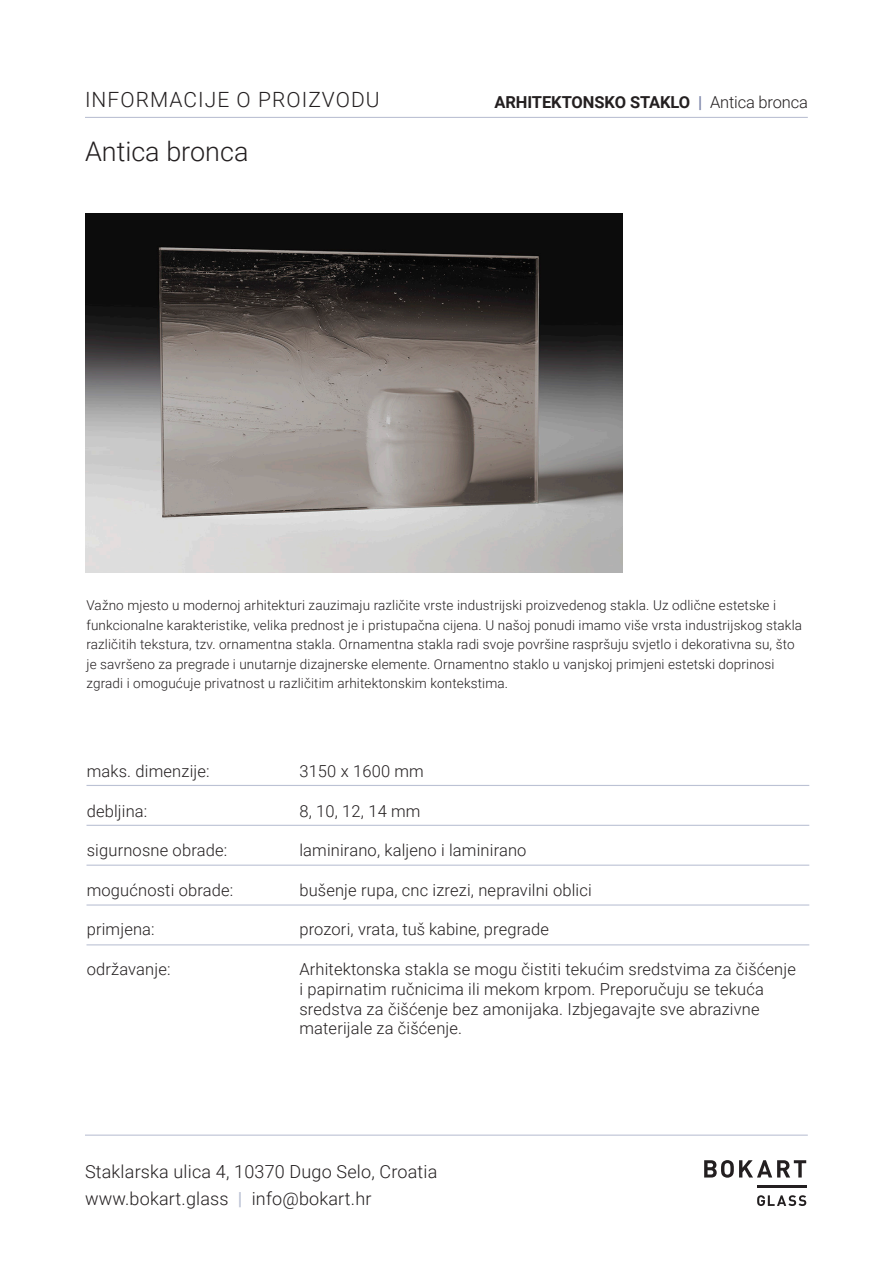
<style>
.page{position:relative;width:893px;height:1263px;background:#fff}
.page>*{position:absolute;margin:0;border:0;box-sizing:border-box;transform-origin:0 0}
.t1{font:300 27px "Roboto";color:#231f20}
.t2{font:300 21px "Roboto";letter-spacing:.05em;color:#231f20}
.t3{font:300 18px/27px "Roboto";letter-spacing:.01em;color:#231f20}
.t4{font:300 16.5px/19.8px "Roboto";letter-spacing:.01em;color:#231f20}
.t5{font:700 16.5px "Roboto";letter-spacing:-.005em;color:#231f20}
.t6{font:300 13.5px/19.5px "Roboto";letter-spacing:.01em;color:#231f20}
.s1{color:#7a84a9}
.s2{font-weight:300}
.s3{font-weight:700;color:#bcc2d4}
</style>
<div class="page">
<img style="left:85px;top:213px;width:538px;height:359px">
<svg style="left:704px;top:1160px;width:102px;height:46px"></svg>
<hr style="left:757px;top:1185px;width:49px;height:2px;background:#231f20">
<hr style="left:85px;top:117px;width:723px;height:1px;background:#bcc2d4">
<hr style="left:85px;top:1134px;width:723px;height:2px;background:#bcc2d4">
<hr style="left:87px;top:785px;width:722px;height:1px;background:#bcc2d4">
<hr style="left:87px;top:825px;width:722px;height:1px;background:#bcc2d4">
<hr style="left:87px;top:865px;width:722px;height:1px;background:#bcc2d4">
<hr style="left:87px;top:904px;width:722px;height:1px;background:#bcc2d4">
<hr style="left:87px;top:944px;width:722px;height:1px;background:#bcc2d4">
<h2 class="t2" style="left:85px;top:85px;width:296px">INFORMACIJE O PROIZVODU</h2>
<h1 class="t1" style="left:85px;top:133px;width:165px">Antica bronca</h1>
<p class="t5" style="left:494px;top:90px;width:315px">ARHITEKTONSKO STAKLO <span class="s1">|</span> <span class="s2">Antica bronca</span></p>
<p class="t6" style="left:86px;top:595px;width:717px">Važno mjesto u modernoj arhitekturi zauzimaju različite vrste industrijski proizvedenog stakla. Uz odlične estetske i funkcionalne karakteristike, velika prednost je i pristupačna cijena. U našoj ponudi imamo više vrsta industrijskog stakla različitih tekstura, tzv. ornamentna stakla. Ornamentna stakla radi svoje površine raspršuju svjetlo i dekorativna su, što je savršeno za pregrade i unutarnje dizajnerske elemente. Ornamentno staklo u vanjskoj primjeni estetski doprinosi zgradi i omogućuje privatnost u različitim arhitektonskim kontekstima.</p>
<p class="t4" style="left:87px;top:760px;width:124px">maks. dimenzije:</p>
<p class="t4" style="left:299px;top:760px;width:126px">3150 x 1600 mm</p>
<p class="t4" style="left:87px;top:800px;width:62px">debljina:</p>
<p class="t4" style="left:299px;top:800px;width:123px">8, 10, 12, 14 mm</p>
<p class="t4" style="left:87px;top:840px;width:142px">sigurnosne obrade:</p>
<p class="t4" style="left:299px;top:840px;width:229px">laminirano, kaljeno i laminirano</p>
<p class="t4" style="left:87px;top:879px;width:148px">mogućnosti obrade:</p>
<p class="t4" style="left:299px;top:879px;width:294px">bušenje rupa, cnc izrezi, nepravilni oblici</p>
<p class="t4" style="left:87px;top:919px;width:69px">primjena:</p>
<p class="t4" style="left:299px;top:919px;width:251px">prozori, vrata, tuš kabine, pregrade</p>
<p class="t4" style="left:87px;top:958px;width:85px">održavanje:</p>
<p class="t4" style="left:299px;top:958px;width:498px">Arhitektonska stakla se mogu čistiti tekućim sredstvima za čišćenje i papirnatim ručnicima ili mekom krpom. Preporučuju se tekuća sredstva za čišćenje bez amonijaka. Izbjegavajte sve abrazivne materijale za čišćenje.</p>
<h3 class="t3" style="left:85px;top:1158px;width:354px">Staklarska ulica 4, 10370 Dugo Selo, Croatia www.bokart.glass <span class="s3">|</span> info@bokart.hr</h3>
</div>
